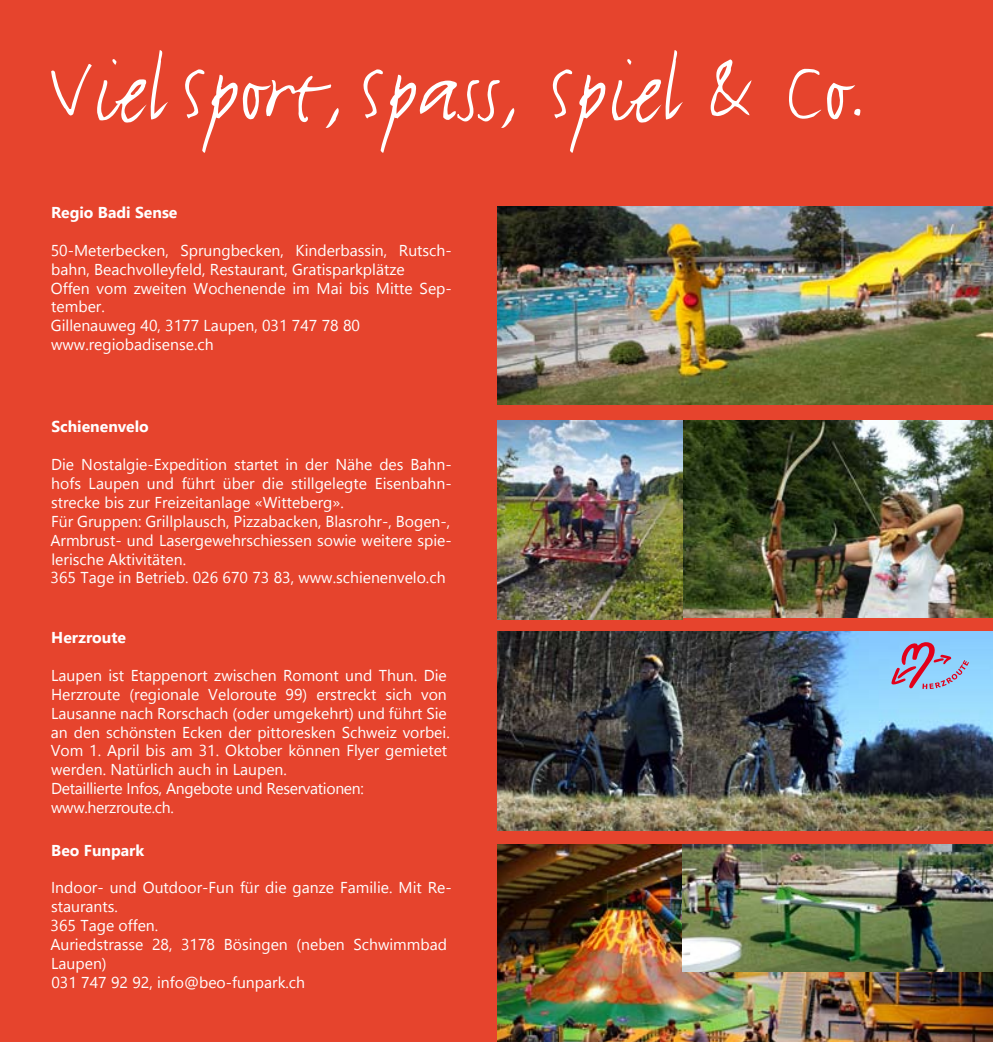
<style>
.page{position:relative;width:993px;height:1042px;background:#fff}
.page>*{position:absolute;margin:0;border:0;box-sizing:border-box;transform-origin:0 0}
.t1{font:98px "Justlefthand";color:#fff}
.t2{font:15.75px/18.9px "Segoe UI";color:#fff}
.t3{font:700 15.75px "Segoe UI";color:#fff}
</style>
<div class="page">
<div style="left:0;top:0;width:992px;height:1042px;background:#e6442d"></div>
<img style="left:497px;top:844px;width:495px;height:198px">
<img style="left:682px;top:844px;width:310px;height:127px">
<img style="left:682px;top:421px;width:310px;height:196px">
<img style="left:497px;top:421px;width:185px;height:198px">
<img style="left:497px;top:631px;width:495px;height:199px">
<svg style="left:891px;top:642px;width:77px;height:47px;background:#a1a2ca"></svg>
<img style="left:497px;top:206px;width:495px;height:199px">
<h1 class="t1" style="left:50px;top:35px;width:817px">Viel Sport, Spass, Spiel &amp; Co.</h1>
<p class="t3" style="left:51px;top:200px;width:128px">Regio Badi Sense</p>
<p class="t2" style="left:51px;top:240px;width:402px">50-Meterbecken, Sprungbecken, Kinderbassin, Rutsch&shy;bahn, Beachvolleyfeld, Restaurant, Gratisparkplätze<br>Offen vom zweiten Wochenende im Mai bis Mitte Sep&shy;tember.<br>Gillenauweg 40, 3177 Laupen, 031 747 78 80 www.regiobadisense.ch</p>
<p class="t3" style="left:51px;top:414px;width:99px">Schienenvelo</p>
<p class="t2" style="left:50px;top:455px;width:403px">Die Nostalgie-Expedition startet in der Nähe des Bahn&shy;hofs Laupen und führt über die stillgelegte Eisenbahn&shy;strecke bis zur Freizeitanlage «Witteberg».<br>Für Gruppen: Grillplausch, Pizzabacken, Blasrohr-, Bogen-, Armbrust- und Lasergewehrschiessen sowie weitere spie&shy;lerische Aktivitäten.<br>365 Tage in Betrieb. 026 670 73 83, www.schienenvelo.ch</p>
<p class="t3" style="left:51px;top:625px;width:76px">Herzroute</p>
<p class="t2" style="left:51px;top:665px;width:400px">Laupen ist Etappenort zwischen Romont und Thun. Die Herzroute (regionale Veloroute 99) erstreckt sich von Lausanne nach Rorschach (oder umgekehrt) und führt Sie an den schönsten Ecken der pittoresken Schweiz vorbei.<br>Vom 1. April bis am 31. Oktober können Flyer gemietet werden. Natürlich auch in Laupen.<br>Detaillierte Infos, Angebote und Reservationen: www.herzroute.ch.</p>
<p class="t3" style="left:51px;top:837px;width:95px">Beo Funpark</p>
<p class="t2" style="left:50px;top:878px;width:403px">Indoor- und Outdoor-Fun für die ganze Familie. Mit Re&shy;staurants.<br>365 Tage offen.<br>Auriedstrasse 28, 3178 Bösingen (neben Schwimmbad<br>Laupen)<br>031 747 92 92, info@beo-funpark.ch</p>
</div>
